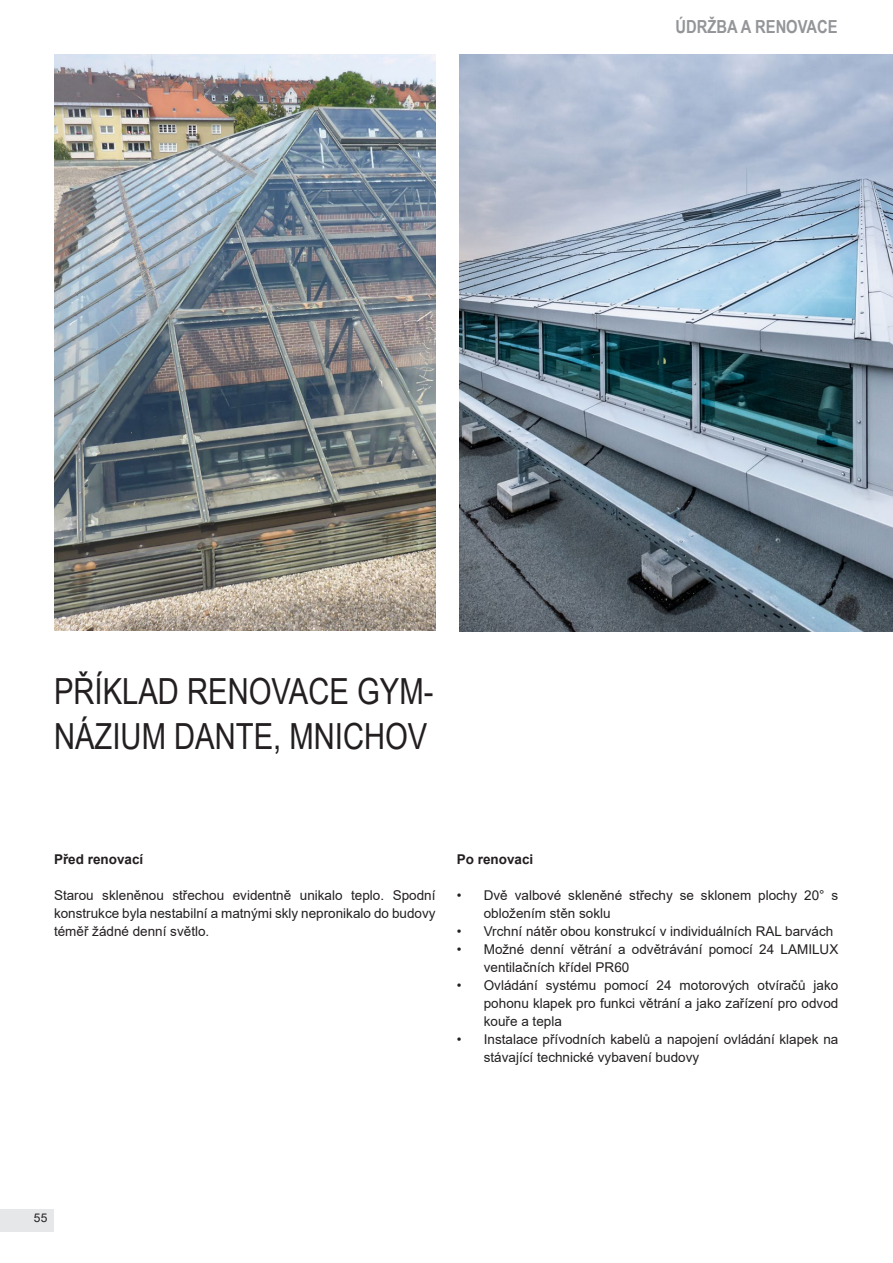
<style>
.page{position:relative;width:893px;height:1263px;background:#fff}
.page>*{position:absolute;margin:0;border:0;box-sizing:border-box;transform-origin:0 0}
.t1{font:36px/45px "Arial Narrow";color:#231f20}
.Register{font:700 18px "Arial Narrow";color:#939598}
.t2{font:13.5px/18px "Arial";color:#231f20}
.t3{font:700 13.5px "Arial";color:#231f20}
.t4{font:12px "Arial";color:#231f20}
</style>
<div class="page">
<img style="left:459px;top:54px;width:434px;height:577px">
<img style="left:54px;top:54px;width:382px;height:576px">
<div style="left:0;top:1209px;width:54px;height:22px;background:#e6e7e9"></div>
<p class="Register" style="left:676px;top:13px;width:164px">ÚDRŽBA A RENOVACE</p>
<p class="t1" style="left:54px;top:668px;width:381px">PŘÍKLAD RENOVACE GYM-<br>NÁZIUM DANTE, MNICHOV</p>
<p class="t3" style="left:54px;top:850px;width:91px">Před renovací</p>
<p class="t2" style="left:54px;top:886px;width:383px;text-align:justify">Starou skleněnou střechou evidentně unikalo teplo. Spodní konstrukce byla nestabilní a matnými skly nepronikalo do budovy téměř žádné denní světlo.</p>
<p class="t3" style="left:457px;top:850px;width:78px">Po renovaci</p>
<p class="t2" style="left:484px;top:886px;width:356px;text-indent:-27px">• Dvě valbové skleněné střechy se sklonem plochy 20° s obložením stěn soklu</p>
<p class="t2" style="left:457px;top:922px;width:378px">• Vrchní nátěr obou konstrukcí v individuálních RAL barvách</p>
<p class="t2" style="left:484px;top:940px;width:356px;text-indent:-27px">• Možné denní větrání a odvětrávání pomocí 24 LAMILUX ventilačních křídel PR60</p>
<p class="t2" style="left:484px;top:976px;width:356px;text-align:justify;text-indent:-27px">• Ovládání systému pomocí 24 motorových otvíračů jako pohonu klapek pro funkci větrání a jako zařízení pro odvod kouře a tepla</p>
<p class="t2" style="left:484px;top:1030px;width:356px;text-indent:-27px">• Instalace přívodních kabelů a napojení ovládání klapek na stávající technické vybavení budovy</p>
<p class="t4" style="left:34px;top:1210px;width:15px">55</p>
</div>
